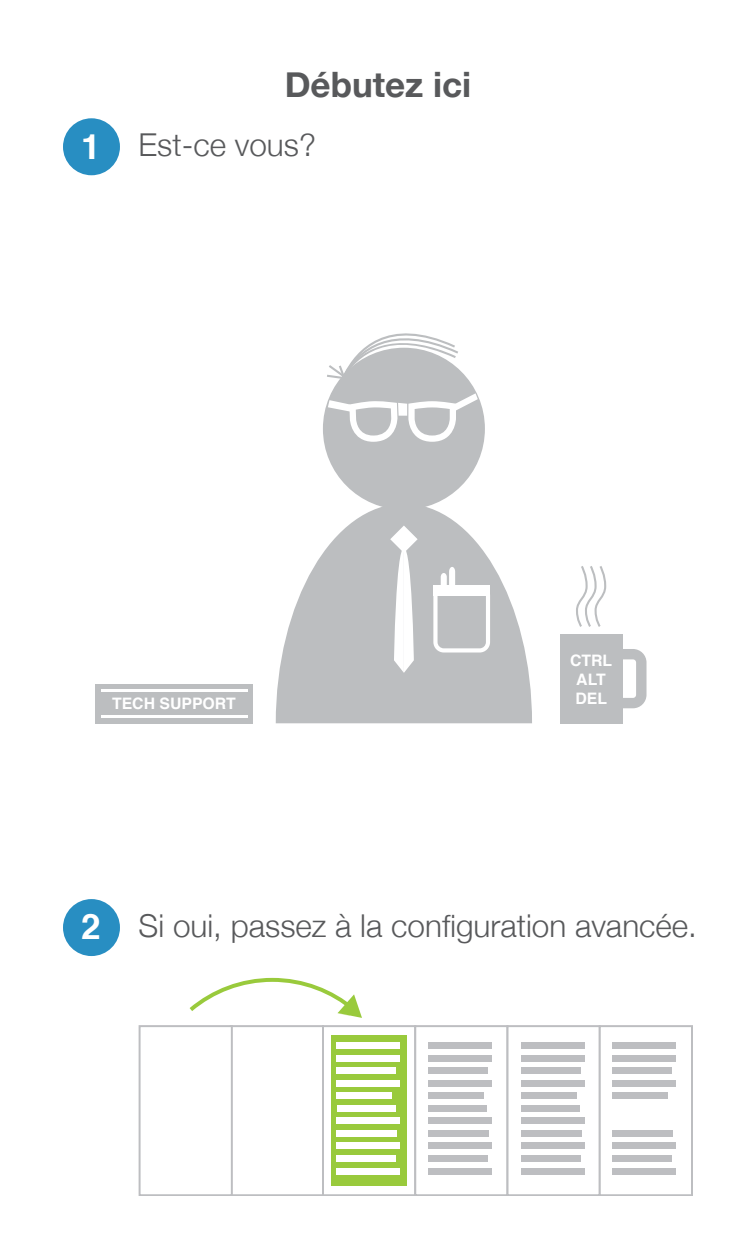
<style>
.page{position:relative;width:756px;height:1260px;background:#fff}
.page>*{position:absolute;margin:0;border:0;box-sizing:border-box;transform-origin:0 0}
.t1{font:700 35px "Helvetica Neue";color:#58595b}
.t2{font:700 35px "Helvetica";color:#fff}
.t3{font:300 31.5px "Helvetica Neue";color:#58595b}
.t4{font:700 15.75px/18.9px "Helvetica";color:#fff;text-align:center}
</style>
<div class="page">
<div style="left:63px;top:118px;width:57px;height:57px;background:#288ec2;border-radius:50%"></div>
<div style="left:63px;top:899px;width:57px;height:57px;background:#288ec2;border-radius:50%"></div>
<div style="left:323px;top:348px;width:162px;height:162px;background:#bcbec0;border-radius:50%"></div>
<svg style="left:276px;top:504px;width:256px;height:219px;fill:#bcbec0"></svg>
<svg style="left:390px;top:526px;width:28px;height:147px"></svg>
<div style="left:560px;top:634px;width:62px;height:89px;background:#bcbec0"></div>
<svg style="left:622px;top:649px;width:25px;height:59px"></svg>
<svg style="left:576px;top:566px;width:30px;height:61px"></svg>
<div style="left:398px;top:403px;width:9px;height:13px;background:#fff"></div>
<svg style="left:408px;top:393px;width:70px;height:49px"></svg>
<svg style="left:328px;top:400px;width:70px;height:42px"></svg>
<svg style="left:433px;top:567px;width:57px;height:86px"></svg>
<svg style="left:327px;top:333px;width:131px;height:47px"></svg>
<div style="left:95px;top:684px;width:158px;height:39px;background:#bcbec0"></div>
<hr style="left:101px;top:689px;width:146px;height:3px;background:#fff">
<hr style="left:101px;top:715px;width:146px;height:3px;background:#fff">
<div style="left:230px;top:1025px;width:94px;height:171px;border:2px solid #bdbec1"></div>
<div style="left:139px;top:1025px;width:94px;height:171px;border:2px solid #bdbec1"></div>
<div style="left:322px;top:1025px;width:94px;height:171px;border:2px solid #bdbec1"></div>
<div style="left:414px;top:1025px;width:95px;height:171px;border:2px solid #bdbec1"></div>
<div style="left:507px;top:1025px;width:94px;height:171px;border:2px solid #bdbec1"></div>
<div style="left:599px;top:1025px;width:94px;height:171px;border:2px solid #bdbec1"></div>
<div style="left:331px;top:1035px;width:76px;height:151px;background:#99ca3c"></div>
<svg style="left:189px;top:978px;width:173px;height:40px"></svg>
<div style="left:337px;top:1042px;width:63px;height:7px;background:#fff"></div>
<div style="left:337px;top:1055px;width:63px;height:7px;background:#fff"></div>
<div style="left:337px;top:1067px;width:59px;height:7px;background:#fff"></div>
<div style="left:337px;top:1080px;width:63px;height:7px;background:#fff"></div>
<div style="left:337px;top:1092px;width:55px;height:7px;background:#fff"></div>
<div style="left:337px;top:1105px;width:59px;height:7px;background:#fff"></div>
<div style="left:337px;top:1117px;width:63px;height:7px;background:#fff"></div>
<div style="left:337px;top:1130px;width:60px;height:7px;background:#fff"></div>
<div style="left:337px;top:1143px;width:63px;height:6px;background:#fff"></div>
<div style="left:337px;top:1155px;width:59px;height:7px;background:#fff"></div>
<div style="left:337px;top:1168px;width:63px;height:7px;background:#fff"></div>
<div style="left:429px;top:1042px;width:63px;height:7px;background:#bdbec1"></div>
<div style="left:429px;top:1055px;width:63px;height:7px;background:#bdbec1"></div>
<div style="left:429px;top:1067px;width:59px;height:7px;background:#bdbec1"></div>
<div style="left:429px;top:1080px;width:63px;height:7px;background:#bdbec1"></div>
<div style="left:429px;top:1092px;width:55px;height:7px;background:#bdbec1"></div>
<div style="left:429px;top:1105px;width:58px;height:7px;background:#bdbec1"></div>
<div style="left:429px;top:1117px;width:63px;height:7px;background:#bdbec1"></div>
<div style="left:429px;top:1130px;width:60px;height:7px;background:#bdbec1"></div>
<div style="left:429px;top:1143px;width:63px;height:6px;background:#bdbec1"></div>
<div style="left:429px;top:1155px;width:59px;height:7px;background:#bdbec1"></div>
<div style="left:429px;top:1168px;width:63px;height:7px;background:#bdbec1"></div>
<div style="left:521px;top:1042px;width:64px;height:7px;background:#bdbec1"></div>
<div style="left:521px;top:1055px;width:64px;height:7px;background:#bdbec1"></div>
<div style="left:521px;top:1067px;width:60px;height:7px;background:#bdbec1"></div>
<div style="left:521px;top:1080px;width:64px;height:7px;background:#bdbec1"></div>
<div style="left:521px;top:1092px;width:56px;height:7px;background:#bdbec1"></div>
<div style="left:521px;top:1105px;width:59px;height:7px;background:#bdbec1"></div>
<div style="left:521px;top:1117px;width:64px;height:7px;background:#bdbec1"></div>
<div style="left:521px;top:1130px;width:61px;height:7px;background:#bdbec1"></div>
<div style="left:521px;top:1143px;width:64px;height:6px;background:#bdbec1"></div>
<div style="left:521px;top:1155px;width:60px;height:7px;background:#bdbec1"></div>
<div style="left:521px;top:1168px;width:64px;height:7px;background:#bdbec1"></div>
<div style="left:613px;top:1042px;width:63px;height:7px;background:#bdbec1"></div>
<div style="left:613px;top:1055px;width:63px;height:7px;background:#bdbec1"></div>
<div style="left:613px;top:1067px;width:59px;height:7px;background:#bdbec1"></div>
<div style="left:613px;top:1080px;width:63px;height:7px;background:#bdbec1"></div>
<div style="left:613px;top:1092px;width:55px;height:7px;background:#bdbec1"></div>
<div style="left:613px;top:1130px;width:60px;height:7px;background:#bdbec1"></div>
<div style="left:613px;top:1143px;width:63px;height:6px;background:#bdbec1"></div>
<div style="left:613px;top:1155px;width:59px;height:7px;background:#bdbec1"></div>
<div style="left:613px;top:1168px;width:63px;height:7px;background:#bdbec1"></div>
<p class="t2" style="left:81px;top:118px;width:21px">1</p>
<p class="t1" style="left:285px;top:57px;width:188px">Débutez ici</p>
<p class="t3" style="left:139px;top:119px;width:179px">Est-ce vous?</p>
<p class="t4" style="left:112px;top:694px;width:125px">TECH SUPPORT</p>
<p class="t4" style="left:570px;top:652px;width:44px">CTRL<br>ALT<br>DEL</p>
<p class="t2" style="left:81px;top:899px;width:21px">2</p>
<p class="t3" style="left:139px;top:900px;width:560px">Si oui, passez à la configuration avancée.</p>
</div>
